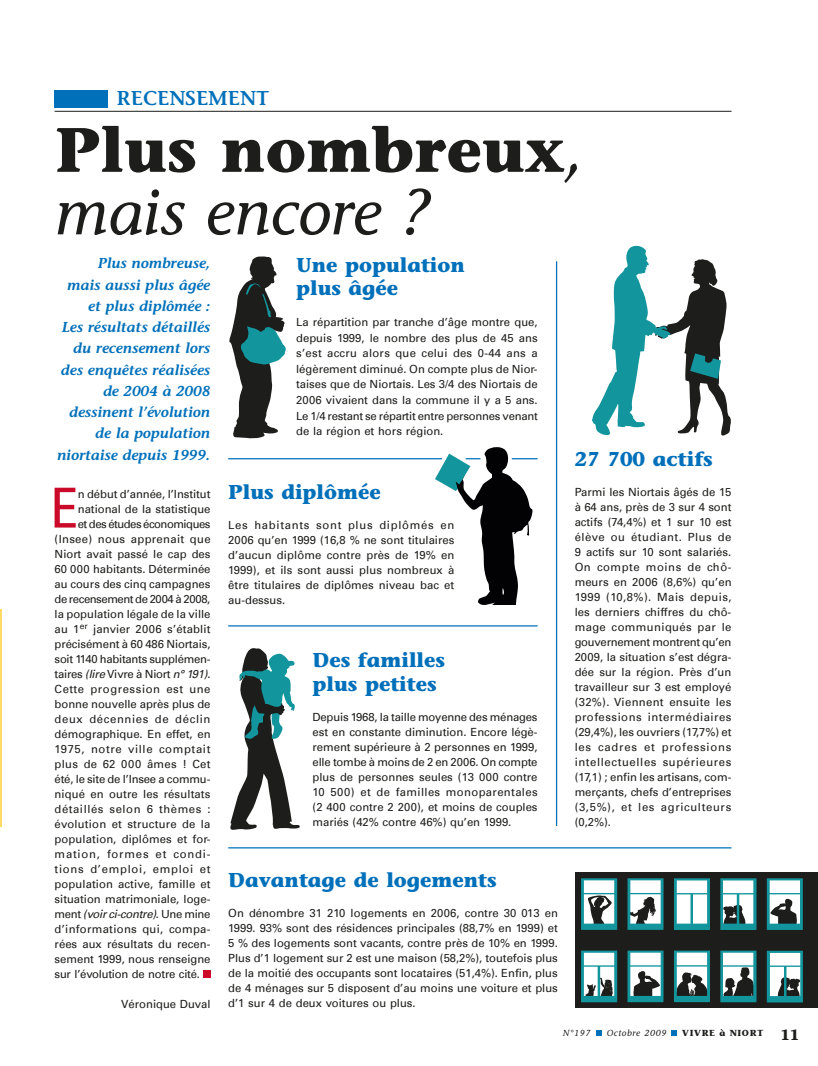
<style>
.page{position:relative;width:818px;height:1066px;background:#fff}
.page>*{position:absolute;margin:0;border:0;box-sizing:border-box;transform-origin:0 0}
.t1{font:700 62.5px/62.5px "Stone Informal";color:#1d1d1b}
.t2{font:55.5px "Univers 57 Condensed";color:#ca0a28}
.t3{font:700 20px/23.8px "Stone Informal";color:#0070ba}
.t4{font:600 20px "Stone Informal";color:#0070ba}
.t5{font:italic 600 14.38px/21.2px "Stone Informal";color:#0070ba;text-align:right}
.t6{font:11.25px/15px "Univers 55";color:#1d1d1b;text-align:justify}
.t7{font:11.25px "Univers 55";letter-spacing:-.02em;color:#1d1d1b}
.t8{font:11.25px "Univers 55";letter-spacing:.03em;color:#1d1d1b}
.t9{font:11.25px "Univers 55";letter-spacing:.06em;color:#1d1d1b}
.t10{font:italic 11.25px "Univers 55";letter-spacing:-.025em;color:#1d1d1b}
.t11{font:11.25px "Univers 55";letter-spacing:-.035em;color:#1d1d1b}
.t12{font:11.25px "Univers 55";letter-spacing:.02em;color:#1d1d1b}
.t13{font:11.25px "Univers 55";letter-spacing:-.04em;color:#1d1d1b}
.t14{font:11.25px "Univers 55";letter-spacing:.055em;color:#1d1d1b}
.t15{font:11.25px "Univers 55";letter-spacing:.05em;color:#1d1d1b}
.t16{font:11.25px "Univers 55";letter-spacing:.065em;color:#1d1d1b}
.t17{font:11.25px "Univers 55";letter-spacing:.07em;color:#1d1d1b}
.t18{font:italic 8.75px "Stone Informal";letter-spacing:.075em;color:#1d1d1b}
.t19{font:700 8.75px "Stone Informal";letter-spacing:.075em;color:#1d1d1b}
.s1{font-weight:400;font-style:italic}
.s2{font-style:italic}
.s3{font-style:normal}
.s4{font-size:15px}
</style>
<div class="page">
<svg style="left:596px;top:1031px;width:5px;height:5px"></svg>
<svg style="left:672px;top:1031px;width:5px;height:5px"></svg>
<div style="left:203px;top:970px;width:8px;height:8px;background:#ca0a28"></div>
<div style="left:55px;top:90px;width:53px;height:18px;background:#0070ba"></div>
<hr style="left:55px;top:111px;width:676px;height:1px;background:#1d1d1b">
<svg style="left:230px;top:648px;width:70px;height:182px"></svg>
<div style="left:575px;top:873px;width:243px;height:135px;background:#1d1d1b"></div>
<svg style="left:581px;top:878px;width:222px;height:125px"></svg>
<svg style="left:592px;top:245px;width:139px;height:191px"></svg>
<svg style="left:0;top:609px;width:2px;height:218px"></svg>
<hr style="left:228px;top:847px;width:503px;height:1px;background:#0070ba">
<hr style="left:228px;top:625px;width:310px;height:1px;background:#0070ba">
<hr style="left:556px;top:261px;width:1px;height:565px;background:#0070ba">
<svg style="left:435px;top:447px;width:103px;height:157px"></svg>
<hr style="left:228px;top:458px;width:214px;height:1px;background:#0070ba">
<svg style="left:229px;top:256px;width:57px;height:183px"></svg>
<h3 class="t4" style="left:117px;top:86px;width:154px">RECENSEMENT</h3>
<h1 class="t1" style="left:55px;top:118px;width:529px">Plus nombreux<span class="s1">, mais encore ?</span></h1>
<p class="t5" style="left:57px;top:253px;width:155px">Plus nombreuse,<br>mais aussi plus âgée et plus diplômée :<br>Les résultats détaillés du recensement lors des enquêtes réalisées de 2004 à 2008 dessinent l’évolution de la population niortaise depuis 1999.</p>
<h2 class="t2" style="left:50px;top:472px;width:29px">E</h2>
<p class="t6" style="left:78px;top:486px;width:134px">n début d’année, l’Institut</p>
<p class="t6" style="left:78px;top:501px;width:134px">national de la statistique</p>
<p class="t13" style="left:78px;top:517px;width:134px">et des études économiques</p>
<p class="t8" style="left:55px;top:532px;width:157px">(Insee) nous apprenait que</p>
<p class="t6" style="left:55px;top:546px;width:157px">Niort avait passé le cap des</p>
<p class="t6" style="left:55px;top:561px;width:157px">60 000 habitants. Déterminée</p>
<p class="t6" style="left:55px;top:576px;width:157px">au cours des cinq campagnes</p>
<p class="t11" style="left:55px;top:592px;width:157px">de recensement de 2004 à 2008,</p>
<p class="t6" style="left:55px;top:606px;width:157px">la population légale de la ville</p>
<p class="t6" style="left:55px;top:621px;width:157px">au 1<sup>er</sup> janvier 2006 s’établit</p>
<p class="t6" style="left:55px;top:636px;width:157px">précisément à 60 486 Niortais,</p>
<p class="t7" style="left:55px;top:652px;width:157px">soit 1140 habitants supplémen-</p>
<p class="t7" style="left:55px;top:667px;width:157px">taires <span class="s2">(lire</span> Vivre à Niort <span class="s2">n° 191)</span>.</p>
<p class="t14" style="left:55px;top:682px;width:157px">Cette progression est une</p>
<p class="t6" style="left:55px;top:696px;width:157px">bonne nouvelle après plus de</p>
<p class="t9" style="left:55px;top:712px;width:157px">deux décennies de déclin</p>
<p class="t6" style="left:55px;top:726px;width:157px">démographique. En effet, en</p>
<p class="t9" style="left:55px;top:742px;width:157px">1975, notre ville comptait</p>
<p class="t8" style="left:55px;top:757px;width:157px">plus de 62 000 âmes ! Cet</p>
<p class="t6" style="left:55px;top:771px;width:157px">été, le site de l’Insee a commu-</p>
<p class="t6" style="left:55px;top:786px;width:157px">niqué en outre les résultats</p>
<p class="t15" style="left:55px;top:802px;width:157px">détaillés selon 6 thèmes :</p>
<p class="t12" style="left:55px;top:817px;width:157px">évolution et structure de la</p>
<p class="t6" style="left:55px;top:831px;width:157px">population, diplômes et for-</p>
<p class="t17" style="left:55px;top:847px;width:157px">mation, formes et condi-</p>
<p class="t16" style="left:55px;top:862px;width:157px">tions d’emploi, emploi et</p>
<p class="t6" style="left:55px;top:876px;width:157px">population active, famille et</p>
<p class="t6" style="left:55px;top:891px;width:157px">situation matrimoniale, loge-</p>
<p class="t10" style="left:55px;top:907px;width:157px"><span class="s3">ment</span> (voir ci-contre)<span class="s3">. Une mine</span></p>
<p class="t8" style="left:55px;top:922px;width:157px">d’informations qui, compa-</p>
<p class="t6" style="left:55px;top:936px;width:157px">rées aux résultats du recen-</p>
<p class="t6" style="left:55px;top:951px;width:157px">sement 1999, nous renseigne</p>
<p class="t7" style="left:55px;top:967px;width:147px">sur l’évolution de notre cité.</p>
<p class="t6" style="left:121px;top:996px;width:91px">Véronique Duval</p>
<h3 class="t3" style="left:296px;top:252px;width:170px">Une population plus âgée</h3>
<p class="t6" style="left:296px;top:314px;width:243px;line-height:15.6px">La répartition par tranche d’âge montre que, depuis 1999, le nombre des plus de 45 ans s’est accru alors que celui des 0-44 ans a légèrement diminué. On compte plus de Nior&shy;taises que de Niortais. Les 3/4 des Niortais de 2006 vivaient dans la commune il y a 5 ans.<br>Le 1/4 restant se répartit entre personnes venant de la région et hors région.</p>
<h3 class="t3" style="left:228px;top:480px;width:154px">Plus diplômée</h3>
<p class="t6" style="left:228px;top:517px;width:228px">Les habitants sont plus diplômés en 2006 qu’en 1999 (16,8 % ne sont titulaires d’aucun diplôme contre près de 19% en 1999), et ils sont aussi plus nombreux à être titulaires de diplômes niveau bac et au-dessus.</p>
<h3 class="t3" style="left:313px;top:648px;width:134px">Des familles plus petites</h3>
<p class="t6" style="left:313px;top:710px;width:227px">Depuis 1968, la taille moyenne des ménages est en constante diminution. Encore légè&shy;rement supérieure à 2 personnes en 1999, elle tombe à moins de 2 en 2006. On compte plus de personnes seules (13 000 contre 10 500) et de familles monoparentales (2 400 contre 2 200), et moins de couples mariés (42% contre 46%) qu’en 1999.</p>
<h3 class="t3" style="left:575px;top:447px;width:140px">27 700 actifs</h3>
<p class="t6" style="left:575px;top:485px;width:158px">Parmi les Niortais âgés de 15 à 64 ans, près de 3 sur 4 sont actifs (74,4%) et 1 sur 10 est élève ou étudiant. Plus de 9 actifs sur 10 sont salariés.<br>On compte moins de chô&shy;meurs en 2006 (8,6%) qu’en 1999 (10,8%). Mais depuis, les derniers chiffres du chô&shy;mage communiqués par le gouvernement montrent qu’en 2009, la situation s’est dégra&shy;dée sur la région. Près d’un travailleur sur 3 est employé (32%). Viennent ensuite les professions intermédiaires (29,4%), les ouvriers (17,7%) et les cadres et professions intellectuelles supérieures (17,1) ; enfin les artisans, com&shy;merçants, chefs d’entreprises (3,5%), et les agriculteurs (0,2%).</p>
<h3 class="t3" style="left:228px;top:868px;width:270px">Davantage de logements</h3>
<p class="t6" style="left:228px;top:906px;width:331px">On dénombre 31 210 logements en 2006, contre 30 013 en 1999. 93% sont des résidences principales (88,7% en 1999) et 5 % des logements sont vacants, contre près de 10% en 1999.<br>Plus d’1 logement sur 2 est une maison (58,2%), toutefois plus de la moitié des occupants sont locataires (51,4%). Enfin, plus de 4 ménages sur 5 disposent d’au moins une voiture et plus d’1 sur 4 de deux voitures ou plus.</p>
<p class="t18" style="left:563px;top:1028px;width:29px">N°197</p>
<p class="t18" style="left:607px;top:1028px;width:61px">Octobre 2009</p>
<p class="t19" style="left:682px;top:1027px;width:119px">Vivre à Niort <span class="s4">11</span></p>
</div>
